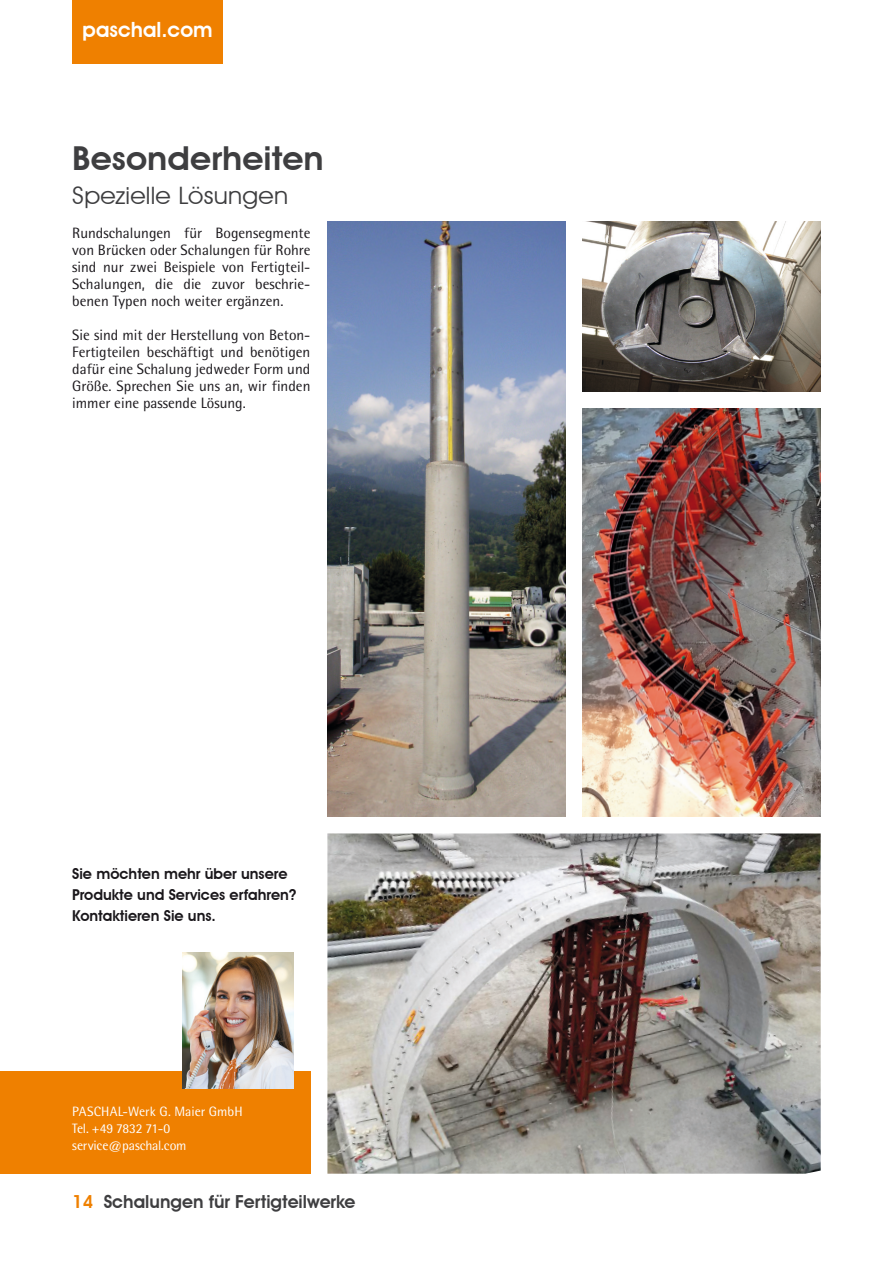
<style>
.page{position:relative;width:893px;height:1263px;background:#fff}
.page>*{position:absolute;margin:0;border:0;box-sizing:border-box;transform-origin:0 0}
.t1{font:600 33px "Avant Garde IT Cby BT";letter-spacing:.005em;color:#3e3e40;scale:1.05 1}
.t2{font:24px "Avant Garde IT Cby BT";letter-spacing:.01em;color:#3e3e40;scale:1.05 1}
.t3{font:600 21px "Avant Garde IT Cby BT";color:#fff}
.t4{font:600 18px "Avant Garde IT Cby BT";color:#3e3e40}
.Bildunterschriften{font:15px/17px "Rotis Semi Sans";color:#1a171b;text-align:justify}
.Fließtext{font:600 15px/21px "Avant Garde IT Cby BT";color:#1a171b}
.t5{font:13.5px "Rotis Semi Sans";letter-spacing:-.005em;color:#fff}
.t6{font:13.5px "Rotis Semi Sans";letter-spacing:-.025em;color:#fff}
.s1{color:#ef8000}
</style>
<div class="page">
<div style="left:72px;top:0;width:151px;height:64px;background:#ef8000"></div>
<img style="left:327px;top:221px;width:239px;height:595px">
<img style="left:583px;top:221px;width:238px;height:170px">
<img style="left:327px;top:833px;width:494px;height:341px">
<img style="left:583px;top:408px;width:238px;height:408px">
<div style="left:0;top:1071px;width:310px;height:103px;background:#ef8000"></div>
<img style="left:183px;top:952px;width:110px;height:137px">
<h3 class="t3" style="left:82px;top:17px;width:132px">paschal.com</h3>
<p class="t1" style="left:72px;top:139px;width:241px">Besonderheiten</p>
<p class="t2" style="left:72px;top:181px;width:207px">Spezielle Lösungen</p>
<p class="Bildunterschriften" style="left:72px;top:224px;width:240px">Rundschalungen für Bogensegmente von Brücken oder Schalungen für Rohre sind nur zwei Beispiele von Fertigteil-Schalungen, die die zuvor beschrie&shy;benen Typen noch weiter ergänzen.</p>
<p class="Bildunterschriften" style="left:72px;top:326px;width:240px">Sie sind mit der Herstellung von Beton-Fertigteilen beschäftigt und benötigen dafür eine Schalung jedweder Form und Größe. Sprechen Sie uns an, wir finden immer eine passende Lösung.</p>
<p class="Fließtext" style="left:72px;top:863px;width:226px">Sie möchten mehr über unsere<br>Produkte und Services erfahren?</p>
<p class="Fließtext" style="left:72px;top:905px;width:145px">Kontaktieren Sie uns.</p>
<p class="t5" style="left:72px;top:1103px;width:172px">PASCHAL-Werk G. Maier GmbH</p>
<p class="t6" style="left:72px;top:1120px;width:100px">Tel. +49 7832 71-0</p>
<p class="t5" style="left:72px;top:1137px;width:116px">service@paschal.com</p>
<p class="t4" style="left:72px;top:1190px;width:285px"><span class="s1">14</span> Schalungen für Fertigteilwerke</p>
</div>
